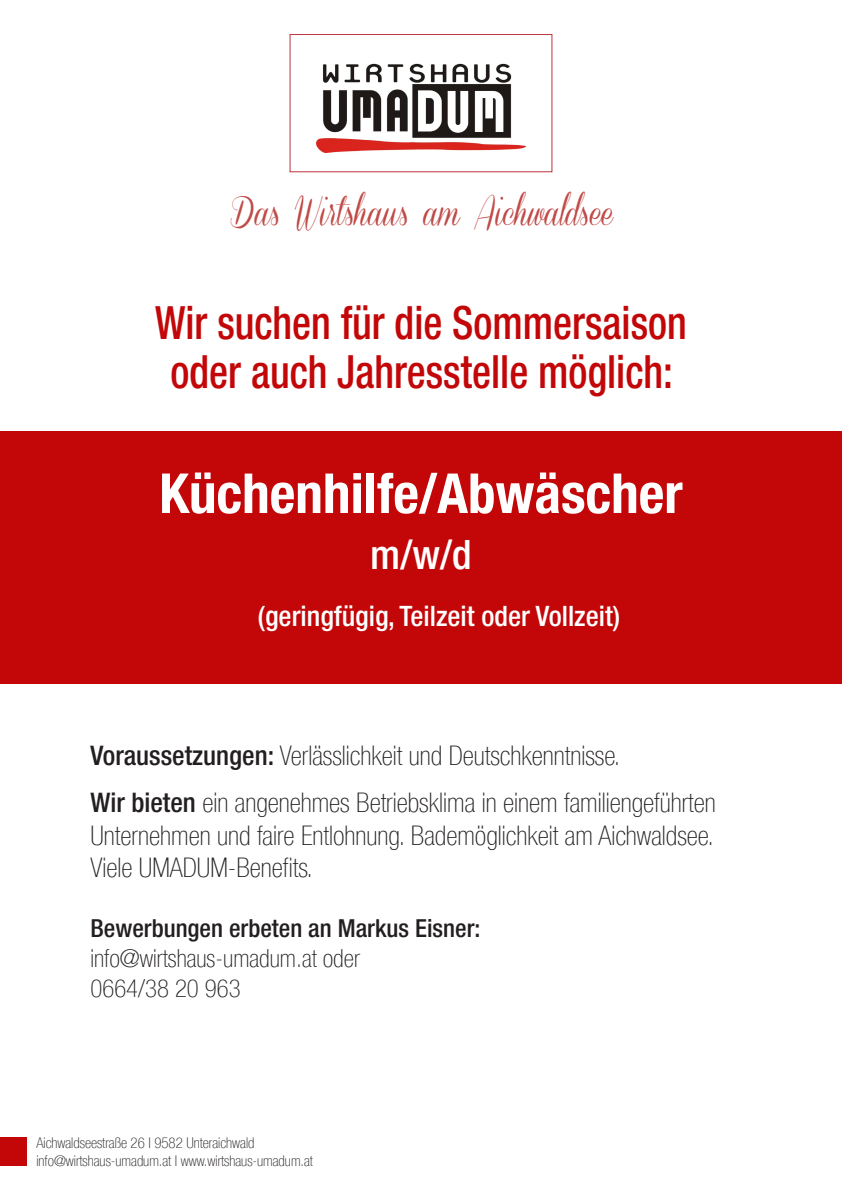
<style>
.page{position:relative;width:842px;height:1191px;background:#fff}
.page>*{position:absolute;margin:0;border:0;box-sizing:border-box;transform-origin:0 0}
.t1{font:700 condensed 55.2px "Helvetica Neue LT Com";color:#fff}
.t2{font:500 condensed 45.9px/49.2px "Helvetica Neue LT Com";color:#c30708;text-align:center;scale:.89 1}
.t3{font:500 condensed 40.6px "Helvetica Neue LT Com";color:#fff}
.t4{font:32.3px "Coneria Script Demo";color:#c04a47;scale:.89 1}
.t5{font:500 condensed 28.2px "Helvetica Neue LT Com";color:#fff}
.t6{font:100 condensed 27px/32.4px "Helvetica Neue LT Com";color:#231f20;text-align:justify}
.t7{font:100 condensed 24.9px "Helvetica Neue LT Com";color:#231f20}
.t8{font:500 condensed 24.9px "Helvetica Neue LT Com";color:#231f20}
.t9{font:100 condensed 14.8px "Helvetica Neue LT Com";color:#231f20}
.s1{font-weight:500}
</style>
<div class="page">
<div style="left:290px;top:34px;width:262px;height:138px;background:#fff;border:1px solid #bb343c"></div>
<img style="left:316px;top:63px;width:210px;height:90px">
<div style="left:0;top:1137px;width:27px;height:29px;background:#c30708"></div>
<div style="left:0;top:431px;width:842px;height:252px;background:#c30708"></div>
<p class="t4" style="left:229px;top:194px;width:433px">Das Wirtshaus am Aichwaldsee</p>
<p class="t2" style="left:155px;top:297px;width:599px">Wir suchen für die Sommersaison oder auch Jahresstelle möglich:</p>
<p class="t1" style="left:159px;top:460px;width:525px">Küchenhilfe/Abwäscher</p>
<p class="t3" style="left:370px;top:531px;width:103px">m/w/d</p>
<p class="t5" style="left:258px;top:599px;width:364px">(geringfügig, Teilzeit oder Vollzeit)</p>
<p class="t6" style="left:90px;top:739px;width:531px"><span class="s1">Voraussetzungen:</span> Verlässlichkeit und Deutschkenntnisse.</p>
<p class="t6" style="left:90px;top:786px;width:627px"><span class="s1">Wir bieten</span> ein angenehmes Betriebsklima in einem familiengeführten Unternehmen und faire Entlohnung. Bademöglichkeit am Aichwaldsee.<br>Viele UMADUM-Benefits.</p>
<p class="t8" style="left:90px;top:913px;width:392px">Bewerbungen erbeten an Markus Eisner:</p>
<p class="t7" style="left:90px;top:943px;width:271px">info@wirtshaus-umadum.at oder</p>
<p class="t7" style="left:90px;top:973px;width:152px">0664/38 20 963</p>
<p class="t9" style="left:36px;top:1134px;width:220px">Aichwaldseestraße 26 I 9582 Unteraichwald</p>
<p class="t9" style="left:36px;top:1152px;width:278px">info@wirtshaus-umadum.at I www.wirtshaus-umadum.at</p>
</div>
